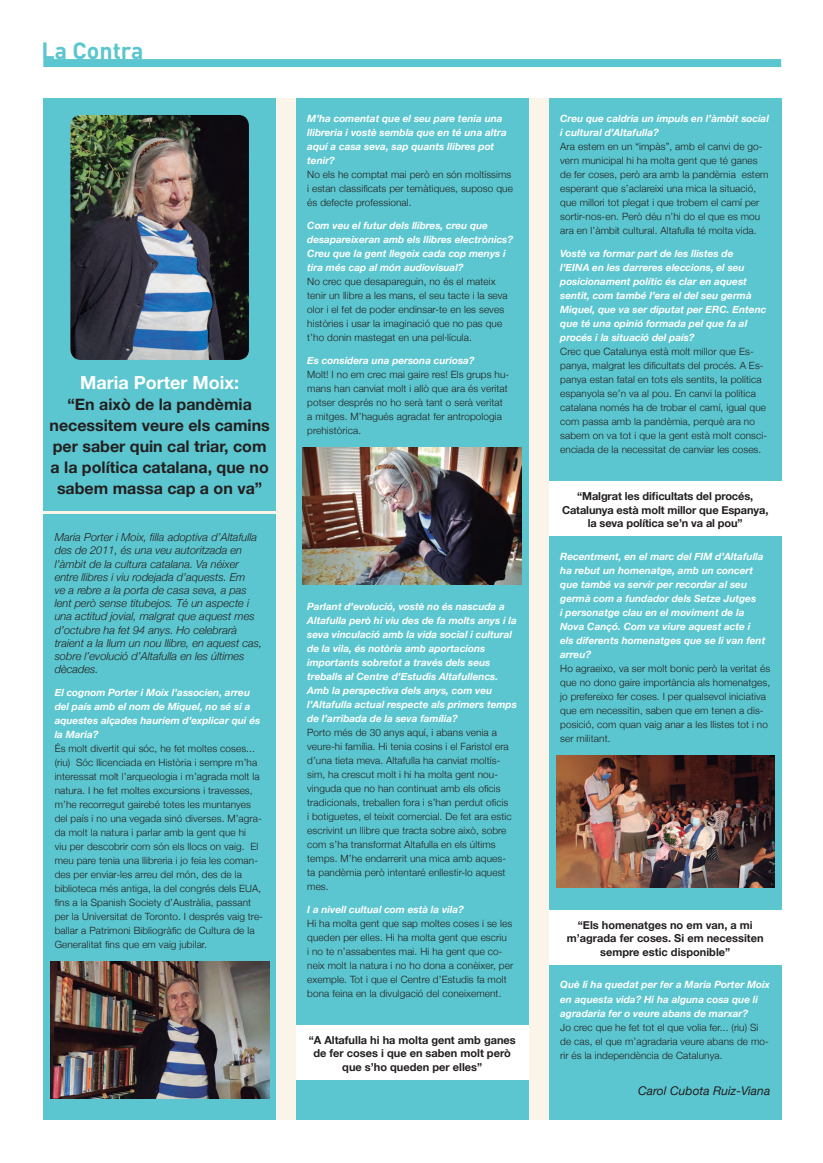
<style>
.page{position:relative;width:823px;height:1163px;background:#fff}
.page>*{position:absolute;margin:0;border:0;box-sizing:border-box;transform-origin:0 0}
.t1{font:700 23.2px "DIN";color:#5bc6cf}
.t2{font:700 18px "Helvetica Neue";color:#fff}
.t3{font:700 16px/21px "Helvetica Neue";color:#231f20;text-align:center}
.t4{font:italic 12px "Helvetica Neue";letter-spacing:.005em;color:#231f20}
.t5{font:italic 300 11px/13.2px "Helvetica Neue";color:#231f20}
.t6{font:700 11px/13.2px "Helvetica Neue";color:#231f20;text-align:center}
.t7{font:300 10px/14px "Helvetica Neue";letter-spacing:.01em;color:#231f20}
.t8{font:italic 700 10px/14px "Helvetica Neue";color:#fff}
</style>
<div class="page">
<div style="left:43px;top:59px;width:737px;height:8px;background:#5bc6cf"></div>
<div style="left:44px;top:98px;width:736px;height:1021px;background:#faf5e8"></div>
<div style="left:296px;top:98px;width:232px;height:1021px;background:#5bc6cf"></div>
<img style="left:302px;top:447px;width:219px;height:137px">
<div style="left:296px;top:1024px;width:232px;height:54px;background:#fff"></div>
<div style="left:548px;top:98px;width:233px;height:1021px;background:#5bc6cf"></div>
<div style="left:548px;top:481px;width:233px;height:54px;background:#fff"></div>
<img style="left:556px;top:755px;width:217px;height:132px">
<div style="left:548px;top:909px;width:233px;height:54px;background:#fff"></div>
<div style="left:43px;top:98px;width:233px;height:412px;background:#5bc6cf"></div>
<div style="left:43px;top:513px;width:233px;height:606px;background:#5bc6cf"></div>
<img style="left:50px;top:961px;width:219px;height:137px">
<img style="left:70px;top:115px;width:179px;height:245px">
<h1 class="t1" style="left:41px;top:35px;width:104px">La Contra</h1>
<h2 class="t2" style="left:80px;top:369px;width:160px">Maria Porter Moix:</h2>
<h3 class="t3" style="left:49px;top:394px;width:222px">“En això de la pandèmia necessitem veure els camins per saber quin cal triar, com a la política catalana, que no sabem massa cap a on va”</h3>
<p class="t5" style="left:55px;top:530px;width:209px">Maria Porter i Moix, filla adoptiva d’Altafulla des de 2011, és una veu autoritzada en l’àmbit de la cultura catalana. Va néixer entre llibres i viu rodejada d’aquests. Em<br>ve a rebre a la porta de casa seva, a pas lent però sense titubejos. Té un aspecte i una actitud jovial, malgrat que aquest mes d’octubre ha fet 94 anys. Ho celebrarà traient a la llum un nou llibre, en aquest cas, sobre l’evolució d’Altafulla en les últimes dècades.</p>
<p class="t8" style="left:55px;top:685px;width:207px">El cognom Porter i Moix l’associen, arreu del país amb el nom de Miquel, no sé si a aquestes alçades hauríem d’explicar qui és la Maria?</p>
<p class="t7" style="left:55px;top:740px;width:210px">És molt divertit qui sóc, he fet moltes coses... (riu) Sóc llicenciada en Història i sempre m’ha interessat molt l’arqueologia i m’agrada molt la natura. I he fet moltes excursions i travesses, m’he recorregut gairebé totes les muntanyes del país i no una vegada sinó diverses. M’agra&shy;da molt la natura i parlar amb la gent que hi<br>viu per descobrir com són els llocs on vaig. El meu pare tenia una llibreria i jo feia les coman&shy;des per enviar-les arreu del món, des de la biblioteca més antiga, la del congrés dels EUA, fins a la Spanish Society d’Austràlia, passant per la Universitat de Toronto. I després vaig tre&shy;ballar a Patrimoni Bibliogràfic de Cultura de la Generalitat fins que em vaig jubilar.</p>
<p class="t8" style="left:307px;top:112px;width:201px">M’ha comentat que el seu pare tenia una llibreria i vostè sembla que en té una altra aquí a casa seva, sap quants llibres pot tenir?</p>
<p class="t7" style="left:307px;top:167px;width:207px">No els he comptat mai però en són moltíssims i estan classificats per temàtiques, suposo que és defecte professional.</p>
<p class="t8" style="left:307px;top:219px;width:207px">Com veu el futur dels llibres, creu que desapareixeran amb els llibres electrònics?<br>Creu que la gent llegeix cada cop menys i tira més cap al món audiovisual?</p>
<p class="t7" style="left:307px;top:274px;width:202px">No crec que desapareguin, no és el mateix tenir un llibre a les mans, el seu tacte i la seva olor i el fet de poder endinsar-te en les seves històries i usar la imaginació que no pas que t’ho donin mastegat en una pel·lícula.</p>
<p class="t8" style="left:307px;top:353px;width:169px">Es considera una persona curiosa?</p>
<p class="t7" style="left:307px;top:366px;width:203px">Molt! I no em crec mai gaire res! Els grups hu&shy;mans han canviat molt i allò que ara és veritat potser després no ho serà tant o serà veritat a mitges. M’hagués agradat fer antropologia prehistòrica.</p>
<p class="t8" style="left:307px;top:600px;width:211px">Parlant d’evolució, vostè no és nascuda a Altafulla però hi viu des de fa molts anys i la seva vinculació amb la vida social i cultural de la vila, és notòria amb aportacions importants sobretot a través dels seus treballs al Centre d’Estudis Altafullencs.<br>Amb la perspectiva dels anys, com veu l’Altafulla actual respecte als primers temps de l’arribada de la seva família?</p>
<p class="t7" style="left:307px;top:725px;width:206px">Porto més de 30 anys aquí, i abans venia a veure-hi família. Hi tenia cosins i el Faristol era d’una tieta meva. Altafulla ha canviat moltís&shy;sim, ha crescut molt i hi ha molta gent nou&shy;vinguda que no han continuat amb els oficis tradicionals, treballen fora i s’han perdut oficis i botiguetes, el teixit comercial. De fet ara estic escrivint un llibre que tracta sobre això, sobre com s’ha transformat Altafulla en els últims temps. M’he endarrerit una mica amb aques&shy;ta pandèmia però intentaré enllestir-lo aquest mes.</p>
<p class="t8" style="left:307px;top:902px;width:158px">I a nivell cultual com està la vila?</p>
<p class="t7" style="left:307px;top:915px;width:207px">Hi ha molta gent que sap moltes coses i se les queden per elles. Hi ha molta gent que escriu<br>i no te n’assabentes mai. Hi ha gent que co&shy;neix molt la natura i no ho dona a conèixer, per exemple. Tot i que el Centre d’Estudis fa molt bona feina en la divulgació del coneixement.</p>
<p class="t6" style="left:308px;top:1033px;width:208px">“A Altafulla hi ha molta gent amb ganes de fer coses i que en saben molt però que s’ho queden per elles”</p>
<p class="t8" style="left:560px;top:112px;width:210px">Creu que caldria un impuls en l’àmbit social i cultural d’Altafulla?</p>
<p class="t7" style="left:560px;top:139px;width:210px">Ara estem en un “impàs”, amb el canvi de go&shy;vern municipal hi ha molta gent que té ganes de fer coses, però ara amb la pandèmia estem esperant que s’aclareixi una mica la situació, que millori tot plegat i que trobem el camí per sortir-nos-en. Però déu n’hi do el que es mou ara en l’àmbit cultural. Altafulla té molta vida.</p>
<p class="t8" style="left:560px;top:247px;width:207px">Vostè va formar part de les llistes de<br>l’EINA en les darreres eleccions, el seu posicionament polític és clar en aquest sentit, com també l’era el del seu germà Miquel, que va ser diputat per ERC. Entenc que té una opinió formada pel que fa al procés i la situació del país?</p>
<p class="t7" style="left:560px;top:344px;width:208px">Crec que Catalunya està molt millor que Es&shy;panya, malgrat les dificultats del procés. A Es&shy;panya estan fatal en tots els sentits, la política espanyola se’n va al pou. En canvi la política catalana només ha de trobar el camí, igual que com passa amb la pandèmia, perquè ara no sabem on va tot i que la gent està molt consci&shy;enciada de la necessitat de canviar les coses.</p>
<p class="t6" style="left:561px;top:490px;width:208px">“Malgrat les dificultats del procés,<br>Catalunya està molt millor que Espanya, la seva política se’n va al pou”</p>
<p class="t8" style="left:560px;top:549px;width:207px">Recentment, en el marc del FIM d’Altafulla ha rebut un homenatge, amb un concert que també va servir per recordar al seu germà com a fundador dels Setze Jutges<br>i personatge clau en el moviment de la Nova Cançó. Com va viure aquest acte i els diferents homenatges que se li van fent arreu?</p>
<p class="t7" style="left:560px;top:660px;width:211px">Ho agraeixo, va ser molt bonic però la veritat és que no dono gaire importància als homenatges, jo prefereixo fer coses. I per qualsevol iniciativa que em necessitin, saben que em tenen a dis&shy;posició, com quan vaig anar a les llistes tot i no ser militant.</p>
<p class="t6" style="left:566px;top:918px;width:198px">“Els homenatges no em van, a mi m’agrada fer coses. Si em necessiten sempre estic disponible”</p>
<p class="t8" style="left:560px;top:978px;width:211px">Què li ha quedat per fer a Maria Porter Moix en aquesta vida? Hi ha alguna cosa que li agradaria fer o veure abans de marxar?</p>
<p class="t7" style="left:560px;top:1019px;width:210px">Jo crec que he fet tot el que volia fer... (riu) Si de cas, el que m’agradaria veure abans de mo&shy;rir és la independència de Catalunya.</p>
<p class="t4" style="left:637px;top:1081px;width:134px">Carol Cubota Ruiz-Viana</p>
</div>
